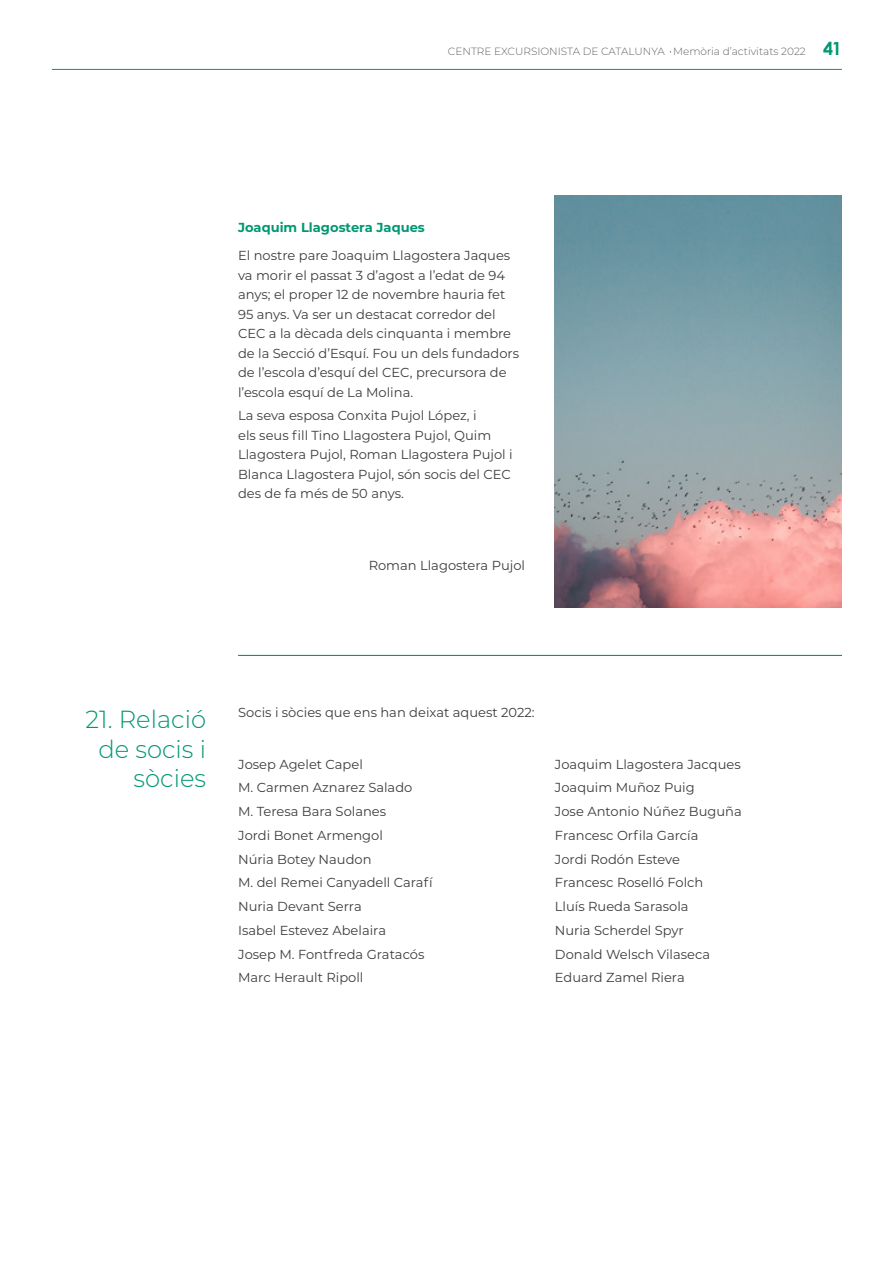
<style>
.page{position:relative;width:893px;height:1263px;background:#fff}
.page>*{position:absolute;margin:0;border:0;box-sizing:border-box;transform-origin:0 0}
.Títol_capitols{font:300 24.75px/29.7px "Montserrat";color:#009872;text-align:center}
.Text_cos_normal{font:13.05px/19.5px "Montserrat";color:#3c3c3b}
.Subtítol_blau{font:700 13.05px "Montserrat";color:#009872}
.t1{font:300 10.5px "Montserrat";color:#646363}
.s1{font-family:"Century Gothic";font-weight:700;font-size:18px;color:#009872}
</style>
<div class="page">
<hr style="left:52px;top:69px;width:790px;height:1px;background:#009872">
<hr style="left:238px;top:655px;width:604px;height:1px;background:#009872">
<img style="left:555px;top:196px;width:287px;height:411px">
<p class="t1" style="left:448px;top:44px;width:395px">CENTRE EXCURSIONISTA DE CATALUNYA Memòria d’activitats 2022 <span class="s1">41</span></p>
<p class="Subtítol_blau" style="left:238px;top:218px;width:188px">Joaquim Llagostera Jaques</p>
<p class="Text_cos_normal" style="left:238px;top:245px;width:283px">El nostre pare Joaquim Llagostera Jaques va morir el passat 3 d’agost a l’edat de 94 anys; el proper 12 de novembre hauria fet 95 anys. Va ser un destacat corredor del CEC a la dècada dels cinquanta i membre de la Secció d’Esquí. Fou un dels fundadors de l’escola d’esquí del CEC, precursora de l’escola esquí de La Molina.</p>
<p class="Text_cos_normal" style="left:238px;top:405px;width:276px">La seva esposa Conxita Pujol López, i<br>els seus fill Tino Llagostera Pujol, Quim Llagostera Pujol, Roman Llagostera Pujol i Blanca Llagostera Pujol, són socis del CEC des de fa més de 50 anys.</p>
<p class="Text_cos_normal" style="left:369px;top:555px;width:158px">Roman Llagostera Pujol</p>
<p class="Títol_capitols" style="left:86px;top:703px;width:122px">21. Relació de socis i</p>
<p class="Títol_capitols" style="left:134px;top:763px;width:74px">sòcies</p>
<p class="Text_cos_normal" style="left:238px;top:702px;width:298px">Socis i sòcies que ens han deixat aquest 2022:</p>
<p class="Text_cos_normal" style="left:238px;top:754px;width:126px">Josep Agelet Capel</p>
<p class="Text_cos_normal" style="left:238px;top:777px;width:176px">M. Carmen Aznarez Salado</p>
<p class="Text_cos_normal" style="left:238px;top:801px;width:150px">M. Teresa Bara Solanes</p>
<p class="Text_cos_normal" style="left:238px;top:825px;width:146px">Jordi Bonet Armengol</p>
<p class="Text_cos_normal" style="left:238px;top:849px;width:135px">Núria Botey Naudon</p>
<p class="Text_cos_normal" style="left:238px;top:872px;width:196px">M. del Remei Canyadell Carafí</p>
<p class="Text_cos_normal" style="left:238px;top:896px;width:125px">Nuria Devant Serra</p>
<p class="Text_cos_normal" style="left:238px;top:920px;width:149px">Isabel Estevez Abelaira</p>
<p class="Text_cos_normal" style="left:238px;top:944px;width:188px">Josep M. Fontfreda Gratacós</p>
<p class="Text_cos_normal" style="left:238px;top:967px;width:127px">Marc Herault Ripoll</p>
<p class="Text_cos_normal" style="left:555px;top:754px;width:187px">Joaquim Llagostera Jacques</p>
<p class="Text_cos_normal" style="left:555px;top:777px;width:141px">Joaquim Muñoz Puig</p>
<p class="Text_cos_normal" style="left:555px;top:801px;width:188px">Jose Antonio Núñez Buguña</p>
<p class="Text_cos_normal" style="left:555px;top:825px;width:145px">Francesc Orfila García</p>
<p class="Text_cos_normal" style="left:555px;top:849px;width:127px">Jordi Rodón Esteve</p>
<p class="Text_cos_normal" style="left:555px;top:872px;width:150px">Francesc Roselló Folch</p>
<p class="Text_cos_normal" style="left:555px;top:896px;width:135px">Lluís Rueda Sarasola</p>
<p class="Text_cos_normal" style="left:555px;top:920px;width:130px">Nuria Scherdel Spyr</p>
<p class="Text_cos_normal" style="left:555px;top:944px;width:157px">Donald Welsch Vilaseca</p>
<p class="Text_cos_normal" style="left:555px;top:967px;width:131px">Eduard Zamel Riera</p>
</div>
